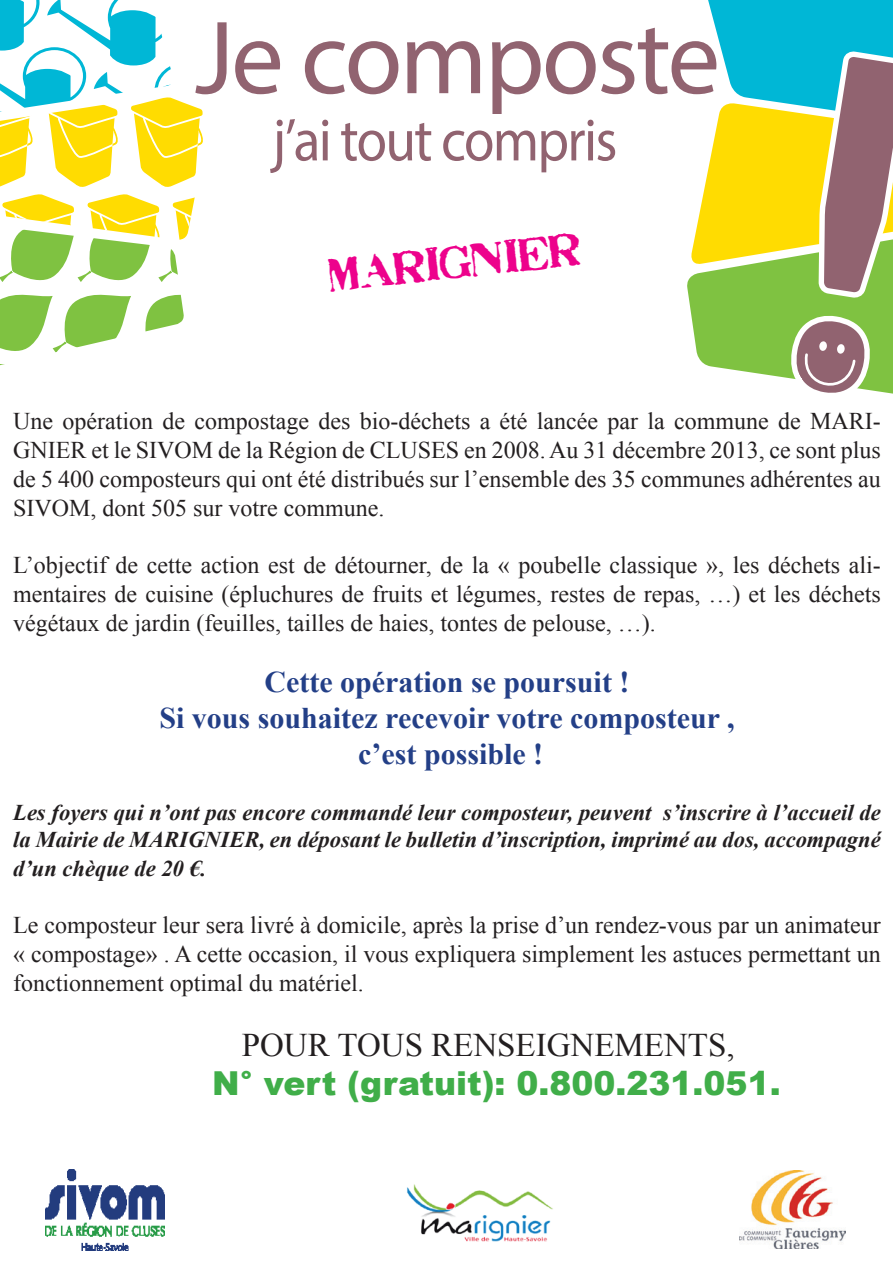
<style>
.page{position:relative;width:893px;height:1276px;background:#fff}
.page>*{position:absolute;margin:0;border:0;box-sizing:border-box;transform-origin:0 0}
.t1{font:900 33px "Arial";color:#40ae49}
.t2{font:33px "Times New Roman";color:#231f20}
.t3{font:33px "Stamp Act";color:#ed028c}
.t4{font:700 30px/36px "Times New Roman";color:#233f87;text-align:center}
.t5{font:24px/28.8px "Times New Roman";color:#231f20;text-align:justify}
.t6{font:italic 700 22.5px/27.9px "Times New Roman";color:#231f20;text-align:justify}
</style>
<div class="page">
<img style="left:45px;top:1169px;width:119px;height:81px">
<img style="left:407px;top:1184px;width:146px;height:58px">
<img style="left:740px;top:1170px;width:105px;height:78px">
<svg style="left:0;top:0;width:203px;height:365px"></svg>
<svg style="left:195px;top:22px;width:490px;height:92px"></svg>
<svg style="left:270px;top:119px;width:345px;height:54px"></svg>
<svg style="left:685px;top:0;width:208px;height:394px"></svg>
<div style="left:819px;top:341px;width:8px;height:10px;background:#fff;border-radius:50%"></div>
<div style="left:837px;top:344px;width:8px;height:10px;background:#fff;border-radius:50%"></div>
<h1 class="t3" style="left:327px;top:261px;width:255px;rotate:-6deg">MARIGNIER</h1>
<p class="t5" style="left:13px;top:406px;width:869px">Une opération de compostage des bio-déchets a été lancée par la commune de MARI-GNIER et le SIVOM de la Région de CLUSES en 2008. Au 31 décembre 2013, ce sont plus de 5 400 composteurs qui ont été distribués sur l’ensemble des 35 communes adhérentes au SIVOM, dont 505 sur votre commune.</p>
<p class="t5" style="left:13px;top:550px;width:869px">L’objectif de cette action est de détourner, de la « poubelle classique », les déchets ali&shy;mentaires de cuisine (épluchures de fruits et légumes, restes de repas, …) et les déchets végétaux de jardin (feuilles, tailles de haies, tontes de pelouse, …).</p>
<p class="t4" style="left:159px;top:663px;width:577px">Cette opération se poursuit !<br>Si vous souhaitez recevoir votre composteur , c’est possible !</p>
<p class="t6" style="left:13px;top:798px;width:869px">Les foyers qui n’ont pas encore commandé leur composteur, peuvent s’inscrire à l’accueil de la Mairie de MARIGNIER, en déposant le bulletin d’inscription, imprimé au dos, accompagné d’un chèque de 20 €.</p>
<p class="t5" style="left:13px;top:910px;width:869px">Le composteur leur sera livré à domicile, après la prise d’un rendez-vous par un animateur « compostage» . A cette occasion, il vous expliquera simplement les astuces permettant un fonctionnement optimal du matériel.</p>
<h1 class="t2" style="left:242px;top:1022px;width:494px">POUR TOUS RENSEIGNEMENTS,</h1>
<h1 class="t1" style="left:212px;top:1059px;width:570px">N° vert (gratuit): 0.800.231.051.</h1>
</div>
